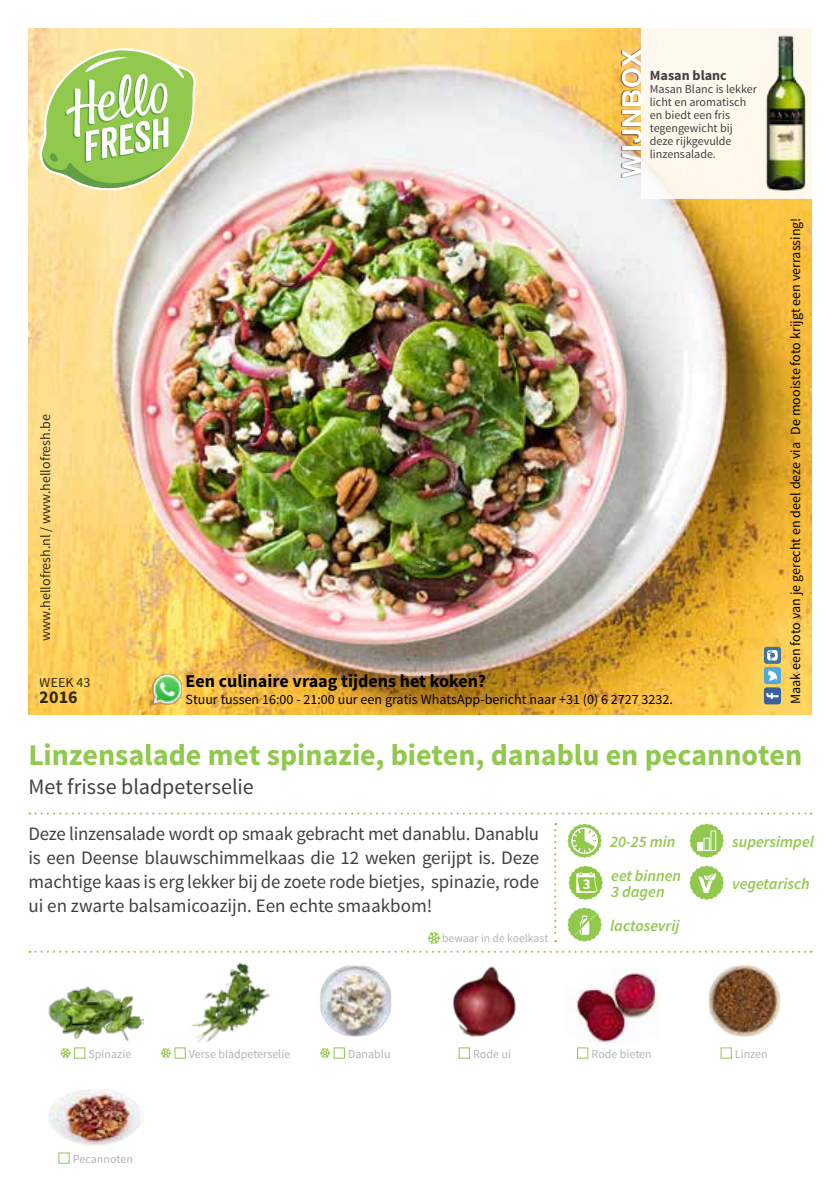
<style>
.page{position:relative;width:840px;height:1191px;background:#fff}
.page>*{position:absolute;margin:0;border:0;box-sizing:border-box;transform-origin:0 0}
.t1{font:700 30px "Source Sans Pro";letter-spacing:-.005em;color:#91c84e}
.t2{font:700 26.8px "Helvetica Neue";letter-spacing:.02em;color:#fff}
.t3{font:22px "Source Sans Pro";color:#414042}
.t4{font:19px/24px "Source Sans Pro";color:#414042;text-align:justify}
.t5{font:700 18px "Source Sans Pro";color:#000}
.t6{font:italic 600 16px/34px "Source Sans Pro";color:#91c84e}
.t7{font:700 15px "Source Sans Pro";color:#fff}
.t8{font:14px "Source Sans Pro";color:#000}
.t9{font:700 14px "Source Sans Pro";color:#414042}
.t10{font:12px/13px "Source Sans Pro";color:#414042}
.t11{font:12px "Source Sans Pro";color:#b1b4b6}
.t12{font:11.6px "Source Sans Pro";color:#b1b4b6}
</style>
<div class="page">
<img style="left:28px;top:28px;width:783px;height:686px">
<svg style="left:29px;top:812px;width:782px;height:2px"></svg>
<svg style="left:554px;top:823px;width:2px;height:119px"></svg>
<svg style="left:29px;top:950px;width:782px;height:2px"></svg>
<svg style="left:40px;top:48px;width:156px;height:142px;background:#b9d481"></svg>
<div style="left:641px;top:28px;width:170px;height:170px;background:#fef9ed"></div>
<div style="left:620px;top:49px;width:20px;height:129px;background:#000;opacity:.75"></div>
<svg style="left:427px;top:932px;width:13px;height:12px"></svg>
<img style="left:438px;top:952px;width:94px;height:96px">
<img style="left:49px;top:1090px;width:92px;height:63px">
<div style="left:577px;top:1047px;width:11px;height:11px;border:1px solid #91c84e"></div>
<img style="left:566px;top:966px;width:93px;height:76px">
<svg style="left:60px;top:1048px;width:11px;height:10px"></svg>
<div style="left:74px;top:1047px;width:11px;height:11px;border:1px solid #91c84e"></div>
<img style="left:48px;top:986px;width:95px;height:62px">
<img style="left:699px;top:952px;width:89px;height:96px">
<svg style="left:160px;top:1048px;width:11px;height:10px"></svg>
<div style="left:174px;top:1047px;width:12px;height:11px;border:1px solid #91c84e"></div>
<img style="left:191px;top:963px;width:80px;height:79px">
<svg style="left:319px;top:1048px;width:11px;height:10px"></svg>
<img style="left:307px;top:952px;width:96px;height:96px">
<svg style="left:567px;top:823px;width:34px;height:35px"></svg>
<svg style="left:568px;top:865px;width:34px;height:35px"></svg>
<svg style="left:689px;top:823px;width:34px;height:35px"></svg>
<svg style="left:689px;top:865px;width:34px;height:35px"></svg>
<img style="left:765px;top:35px;width:41px;height:156px">
<svg style="left:567px;top:907px;width:34px;height:34px"></svg>
<div style="left:763px;top:687px;width:17px;height:17px;background:#3a609e;border-radius:3px"></div>
<svg style="left:766px;top:693px;width:12px;height:6px"></svg>
<svg style="left:763px;top:647px;width:17px;height:17px"></svg>
<svg style="left:766px;top:650px;width:11px;height:10px"></svg>
<div style="left:763px;top:667px;width:17px;height:17px;background:#53a7dc;border-radius:3px"></div>
<svg style="left:768px;top:670px;width:8px;height:11px"></svg>
<img style="left:151px;top:674px;width:30px;height:30px">
<p class="t8" style="left:37px;top:641px;width:228px;rotate:-90deg">www.hellofresh.nl / www.hellofresh.be</p>
<p class="t8" style="left:40px;top:674px;width:52px">WEEK 43</p>
<p class="t5" style="left:40px;top:685px;width:40px">2016</p>
<h2 class="t2" style="left:610px;top:178px;width:130px;rotate:-90deg">WIJNBOX</h2>
<p class="t9" style="left:649px;top:66px;width:78px">Masan blanc</p>
<p class="t10" style="left:649px;top:82px;width:108px">Masan Blanc is lekker licht en aromatisch en biedt een fris tegengewicht bij deze rijkgevulde linzensalade.</p>
<p class="t5" style="left:185px;top:669px;width:302px">Een culinaire vraag tijdens het koken?</p>
<p class="t8" style="left:185px;top:690px;width:488px">Stuur tussen 16:00 - 21:00 uur een gratis WhatsApp-bericht naar +31 (0) 6 2727 3232.</p>
<p class="t8" style="left:786px;top:704px;width:488px;rotate:-90deg">Maak een foto van je gerecht en deel deze via De mooiste foto krijgt een verrassing!</p>
<h1 class="t1" style="left:28px;top:736px;width:774px">Linzensalade met spinazie, bieten, danablu en pecannoten</h1>
<p class="t3" style="left:28px;top:773px;width:227px">Met frisse bladpeterselie</p>
<p class="t4" style="left:28px;top:822px;width:512px">Deze linzensalade wordt op smaak gebracht met danablu. Danablu is een Deense blauwschimmelkaas die 12 weken gerijpt is. Deze machtige kaas is erg lekker bij de zoete rode bietjes, spinazie, rode ui en zwarte balsamicoazijn. Een echte smaakbom!</p>
<p class="t12" style="left:442px;top:931px;width:108px">bewaar in de koelkast</p>
<p class="t7" style="left:582px;top:874px;width:9px">3</p>
<p class="t6" style="left:609px;top:824px;width:72px">20-25 min eet binnen</p>
<p class="t6" style="left:611px;top:874px;width:55px">3 dagen</p>
<p class="t6" style="left:609px;top:908px;width:71px">lactosevrij</p>
<p class="t6" style="left:731px;top:824px;width:83px">supersimpel</p>
<p class="t6" style="left:731px;top:866px;width:79px">vegetarisch</p>
<p class="t11" style="left:88px;top:1046px;width:44px">Spinazie</p>
<p class="t11" style="left:189px;top:1046px;width:103px">Verse bladpeterselie</p>
<p class="t11" style="left:348px;top:1046px;width:44px">Danablu</p>
<p class="t11" style="left:591px;top:1046px;width:62px">Rode bieten</p>
<p class="t11" style="left:734px;top:1046px;width:34px">Linzen</p>
<p class="t11" style="left:473px;top:1046px;width:39px">Rode ui</p>
<p class="t11" style="left:73px;top:1151px;width:62px">Pecannoten</p>
</div>
